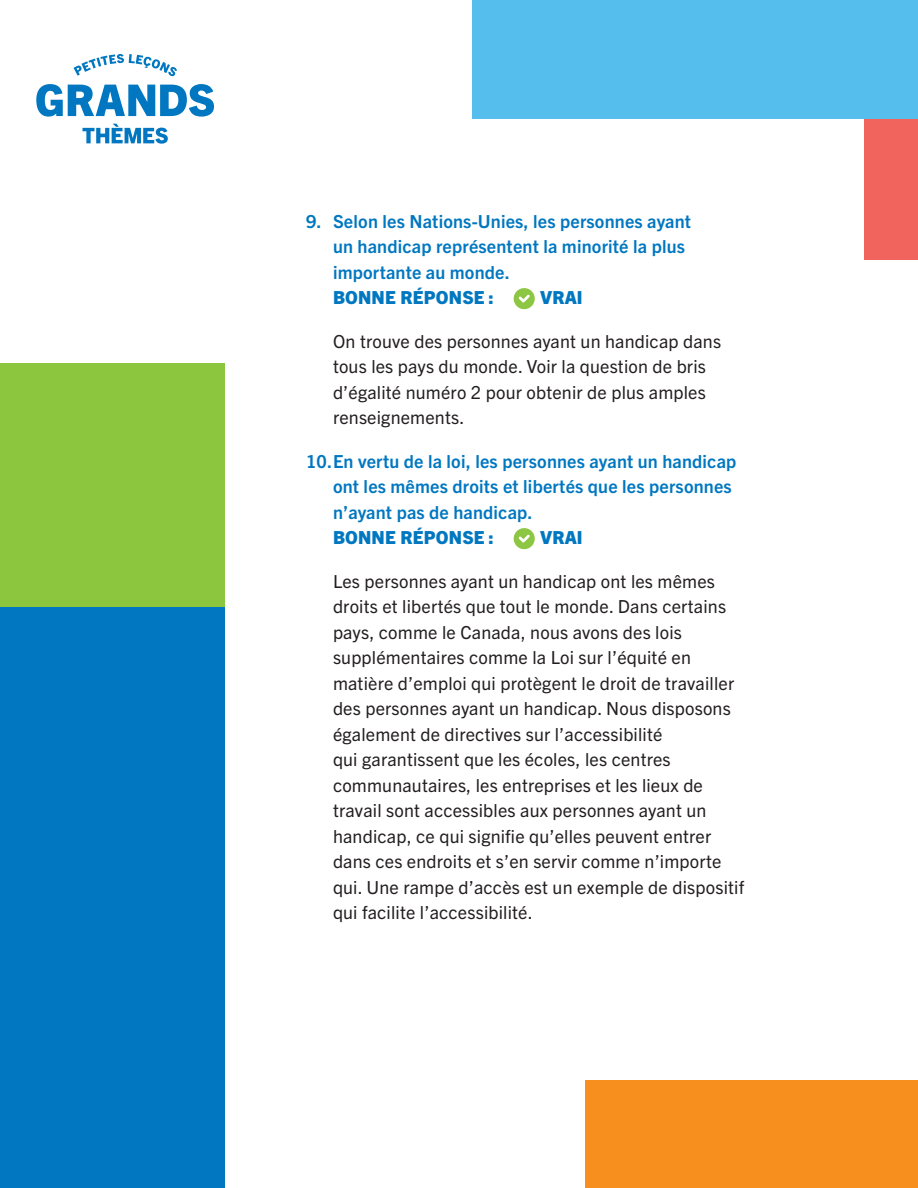
<style>
.page{position:relative;width:918px;height:1188px;background:#fff}
.page>*{position:absolute;margin:0;border:0;box-sizing:border-box;transform-origin:0 0}
.Body_Copy{font:18px/25.5px "Trade Gothic Next LT Pro";letter-spacing:.01em;color:#231f20}
.Body_Copy-2{font:700 18px/25.5px "Trade Gothic Next LT Pro";letter-spacing:.01em;color:#0077c0}
.Body_Copy-3{font:800 18px "Trade Gothic Next LT Pro";letter-spacing:.01em;color:#0077c0}
.s1{font-weight:800}
</style>
<div class="page">
<div style="left:514px;top:288px;width:21px;height:21px;background:#8cc643;border-radius:50%"></div>
<svg style="left:519px;top:295px;width:11px;height:8px"></svg>
<div style="left:864px;top:114px;width:54px;height:146px;background:#f1635d"></div>
<div style="left:472px;top:0;width:446px;height:119px;background:#55beec"></div>
<div style="left:0;top:363px;width:225px;height:245px;background:#8bc63e"></div>
<div style="left:585px;top:1080px;width:333px;height:108px;background:#f68f1e"></div>
<div style="left:0;top:608px;width:225px;height:580px;background:#0077c0"></div>
<svg style="left:36px;top:84px;width:178px;height:33px"></svg>
<svg style="left:83px;top:124px;width:85px;height:20px"></svg>
<svg style="left:74px;top:54px;width:103px;height:23px"></svg>
<div style="left:514px;top:528px;width:21px;height:21px;background:#8cc643;border-radius:50%"></div>
<svg style="left:519px;top:535px;width:11px;height:8px"></svg>
<p class="Body_Copy-2" style="left:333px;top:207px;width:360px;text-indent:-27px">9. Selon les Nations-Unies, les personnes ayant un handicap représentent la minorité la plus importante au monde.<br><span class="s1">BONNE RÉPONSE :</span></p>
<p class="Body_Copy-3" style="left:540px;top:285px;width:44px">VRAI</p>
<p class="Body_Copy" style="left:333px;top:327px;width:390px">On trouve des personnes ayant un handicap dans tous les pays du monde. Voir la question de bris d’égalité numéro 2 pour obtenir de plus amples renseignements.</p>
<p class="Body_Copy-2" style="left:333px;top:447px;width:405px;text-indent:-27px">10.En vertu de la loi, les personnes ayant un handicap ont les mêmes droits et libertés que les personnes n’ayant pas de handicap.<br><span class="s1">BONNE RÉPONSE :</span></p>
<p class="Body_Copy-3" style="left:540px;top:525px;width:44px">VRAI</p>
<p class="Body_Copy" style="left:333px;top:567px;width:413px">Les personnes ayant un handicap ont les mêmes droits et libertés que tout le monde. Dans certains pays, comme le Canada, nous avons des lois supplémentaires comme la Loi sur l’équité en matière d’emploi qui protègent le droit de travailler des personnes ayant un handicap. Nous disposons également de directives sur l’accessibilité<br>qui garantissent que les écoles, les centres communautaires, les entreprises et les lieux de travail sont accessibles aux personnes ayant un handicap, ce qui signifie qu’elles peuvent entrer dans ces endroits et s’en servir comme n’importe qui. Une rampe d’accès est un exemple de dispositif qui facilite l’accessibilité.</p>
</div>
